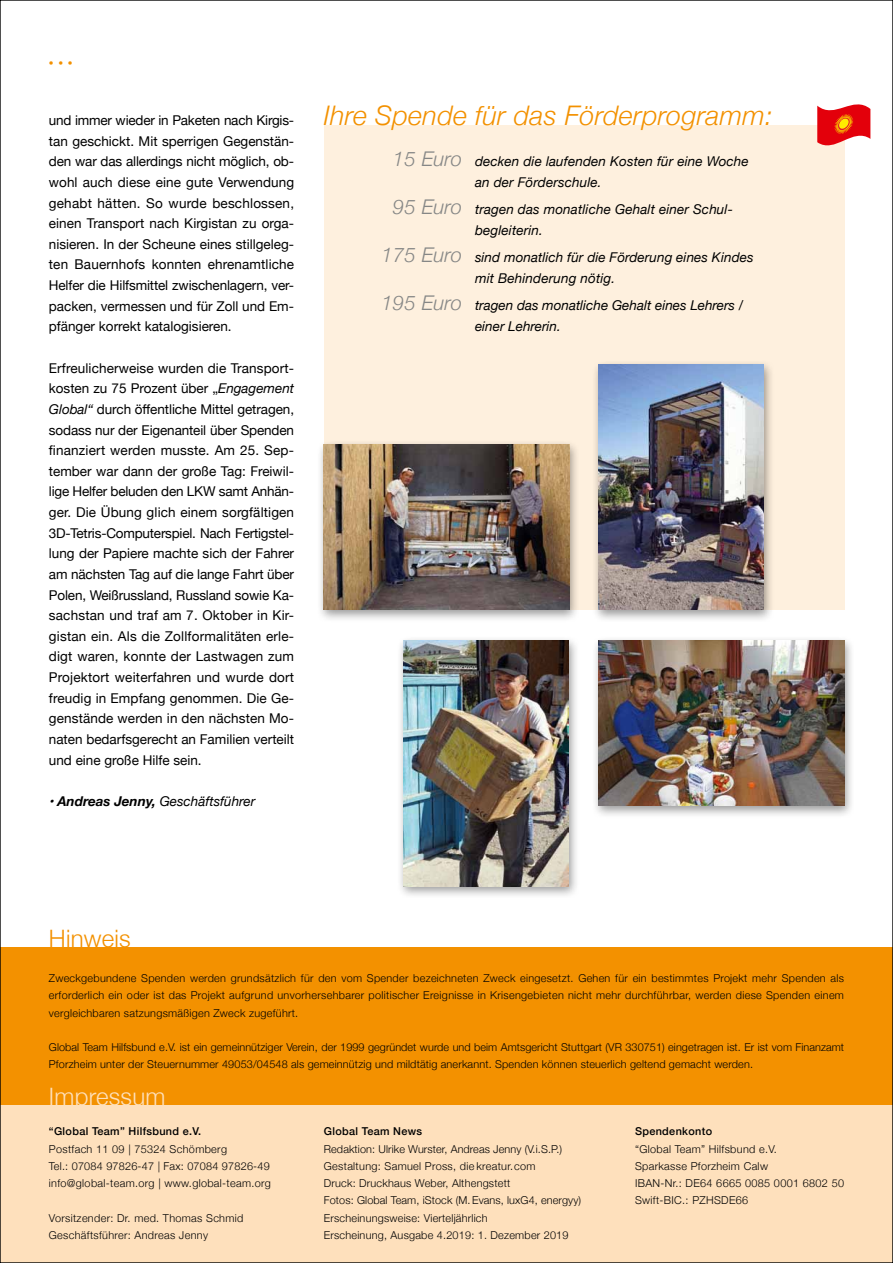
<style>
.page{position:relative;width:893px;height:1263px;background:#fff}
.page>*{position:absolute;margin:0;border:0;box-sizing:border-box;transform-origin:0 0}
.t1{font:italic 300 27px "Helvetica Neue";letter-spacing:.01em;color:#f39100}
.t2{font:300 24px "Helvetica Neue";letter-spacing:.01em;color:#fee0bc}
.t3{font:300 24px "Helvetica Neue";letter-spacing:.01em;color:#f39100}
.t4{font:300 14.25px "Akzidenz Grotesk BQ";color:#f39100}
.t5{font:13.5px/20.7px "Helvetica Neue";color:#000;text-align:justify}
.t6{font:italic 13.5px/20.2px "Helvetica Neue";letter-spacing:.01em;color:#000}
.t7{font:300 10.8px/17.2px "Helvetica Neue";letter-spacing:.02em;color:#000}
.t8{font:500 10.8px "Helvetica Neue";letter-spacing:.03em;color:#000}
.s1{font-style:italic}
.s2{font-weight:700}
.s3{font-weight:300;font-size:20.25px;color:#868786}
</style>
<div class="page">
<div style="left:0;top:947px;width:893px;height:158px;background:#f39100"></div>
<div style="left:0;top:1105px;width:893px;height:158px;background:#fee0bc"></div>
<div style="left:324px;top:125px;width:520px;height:485px;background:#fef0de"></div>
<svg style="left:817px;top:104px;width:53px;height:50px"></svg>
<div style="left:592px;top:635px;width:263px;height:183px;background:#000;opacity:.4"></div>
<img style="left:599px;top:641px;width:245px;height:165px">
<div style="left:317px;top:439px;width:264px;height:184px;background:#000;opacity:.4"></div>
<img style="left:324px;top:445px;width:245px;height:165px">
<div style="left:397px;top:635px;width:183px;height:264px;background:#000;opacity:.4"></div>
<img style="left:403px;top:641px;width:165px;height:245px">
<div style="left:592px;top:359px;width:183px;height:264px;background:#000;opacity:.4"></div>
<img style="left:599px;top:365px;width:165px;height:245px">
<h3 class="t4" style="left:49px;top:55px;width:25px">• • •</h3>
<p class="t5" style="left:49px;top:111px;width:247px">und immer wieder in Paketen nach Kirgis&shy;tan geschickt. Mit sperrigen Gegenstän&shy;den war das allerdings nicht möglich, ob&shy;wohl auch diese eine gute Verwendung gehabt hätten. So wurde beschlossen, einen Transport nach Kirgistan zu orga&shy;nisieren. In der Scheune eines stillgeleg&shy;ten Bauernhofs konnten ehrenamtliche Helfer die Hilfsmittel zwischenlagern, ver&shy;packen, vermessen und für Zoll und Em&shy;pfänger korrekt katalogisieren.</p>
<p class="t5" style="left:49px;top:358px;width:247px">Erfreulicherweise wurden die Transport&shy;kosten zu 75 Prozent über „<span class="s1">Engagement Global“</span> durch öffentliche Mittel getragen, sodass nur der Eigenanteil über Spenden finanziert werden musste. Am 25. Sep&shy;tember war dann der große Tag: Freiwil&shy;lige Helfer beluden den LKW samt Anhän&shy;ger. Die Übung glich einem sorgfältigen 3D-Tetris-Computerspiel. Nach Fertigstel&shy;lung der Papiere machte sich der Fahrer am nächsten Tag auf die lange Fahrt über Polen, Weißrussland, Russland sowie Ka&shy;sachstan und traf am 7. Oktober in Kir&shy;gistan ein. Als die Zollformalitäten erle&shy;digt waren, konnte der Lastwagen zum Projektort weiterfahren und wurde dort freudig in Empfang genommen. Die Ge&shy;genstände werden in den nächsten Mo&shy;naten bedarfsgerecht an Familien verteilt und eine große Hilfe sein.</p>
<p class="t6" style="left:49px;top:792px;width:208px"><span class="s2">• Andreas Jenny,</span> Geschäftsführer</p>
<h1 class="t1" style="left:324px;top:94px;width:450px">Ihre Spende für das Förderprogramm:</h1>
<p class="t6" style="left:475px;top:152px;width:275px;text-indent:-82px"><span class="s3">15 Euro</span> decken die laufenden Kosten für eine Woche an der Förderschule.</p>
<p class="t6" style="left:475px;top:200px;width:259px;text-indent:-82px"><span class="s3">95 Euro</span> tragen das monatliche Gehalt einer Schul&shy;begleiterin.</p>
<p class="t6" style="left:475px;top:248px;width:280px;text-indent:-94px"><span class="s3">175 Euro</span> sind monatlich für die Förderung eines Kindes mit Behinderung nötig.</p>
<p class="t6" style="left:475px;top:296px;width:270px;text-indent:-94px"><span class="s3">195 Euro</span> tragen das monatliche Gehalt eines Lehrers / einer Lehrerin.</p>
<h2 class="t3" style="left:49px;top:919px;width:83px">Hinweis</h2>
<p class="t7" style="left:49px;top:969px;width:797px;text-align:justify">Zweckgebundene Spenden werden grundsätzlich für den vom Spender bezeichneten Zweck eingesetzt. Gehen für ein bestimmtes Projekt mehr Spenden als erforderlich ein oder ist das Projekt aufgrund unvorhersehbarer politischer Ereignisse in Krisengebieten nicht mehr durchführbar, werden diese Spenden einem vergleichbaren satzungsmäßigen Zweck zugeführt.</p>
<p class="t7" style="left:49px;top:1038px;width:797px">Global Team Hilfsbund e.V. ist ein gemeinnütziger Verein, der 1999 gegründet wurde und beim Amtsgericht Stuttgart (VR 330751) eingetragen ist. Er ist vom Finanzamt<br>Pforzheim unter der Steuernummer 49053/04548 als gemeinnützig und mildtätig anerkannt. Spenden können steuerlich geltend gemacht werden.</p>
<h2 class="t2" style="left:49px;top:1077px;width:118px">Impressum</h2>
<p class="t8" style="left:49px;top:1123px;width:154px">“Global Team” Hilfsbund e.V.</p>
<p class="t7" style="left:49px;top:1139px;width:224px">Postfach 11 09 | 75324 Schömberg<br>Tel.: 07084 97826-47 | Fax: 07084 97826-49 info@global-team.org | www.global-team.org</p>
<p class="t7" style="left:49px;top:1208px;width:196px">Vorsitzender: Dr. med. Thomas Schmid<br>Geschäftsführer: Andreas Jenny</p>
<p class="t8" style="left:324px;top:1123px;width:100px">Global Team News</p>
<p class="t7" style="left:324px;top:1139px;width:259px">Redaktion: Ulrike Wurster, Andreas Jenny (V.i.S.P.)<br>Gestaltung: Samuel Pross, die kreatur.com<br>Druck: Druckhaus Weber, Althengstett<br>Fotos: Global Team, iStock (M.Evans, luxG4, energyy)<br>Erscheinungsweise: Vierteljährlich<br>Erscheinung, Ausgabe 4.2019: 1. Dezember 2019</p>
<p class="t8" style="left:635px;top:1123px;width:79px">Spendenkonto</p>
<p class="t7" style="left:635px;top:1139px;width:211px">“Global Team” Hilfsbund e.V.<br>Sparkasse Pforzheim Calw<br>IBAN-Nr.: DE64 6665 0085 0001 6802 50<br>Swift-BIC.: PZHSDE66</p>
</div>
